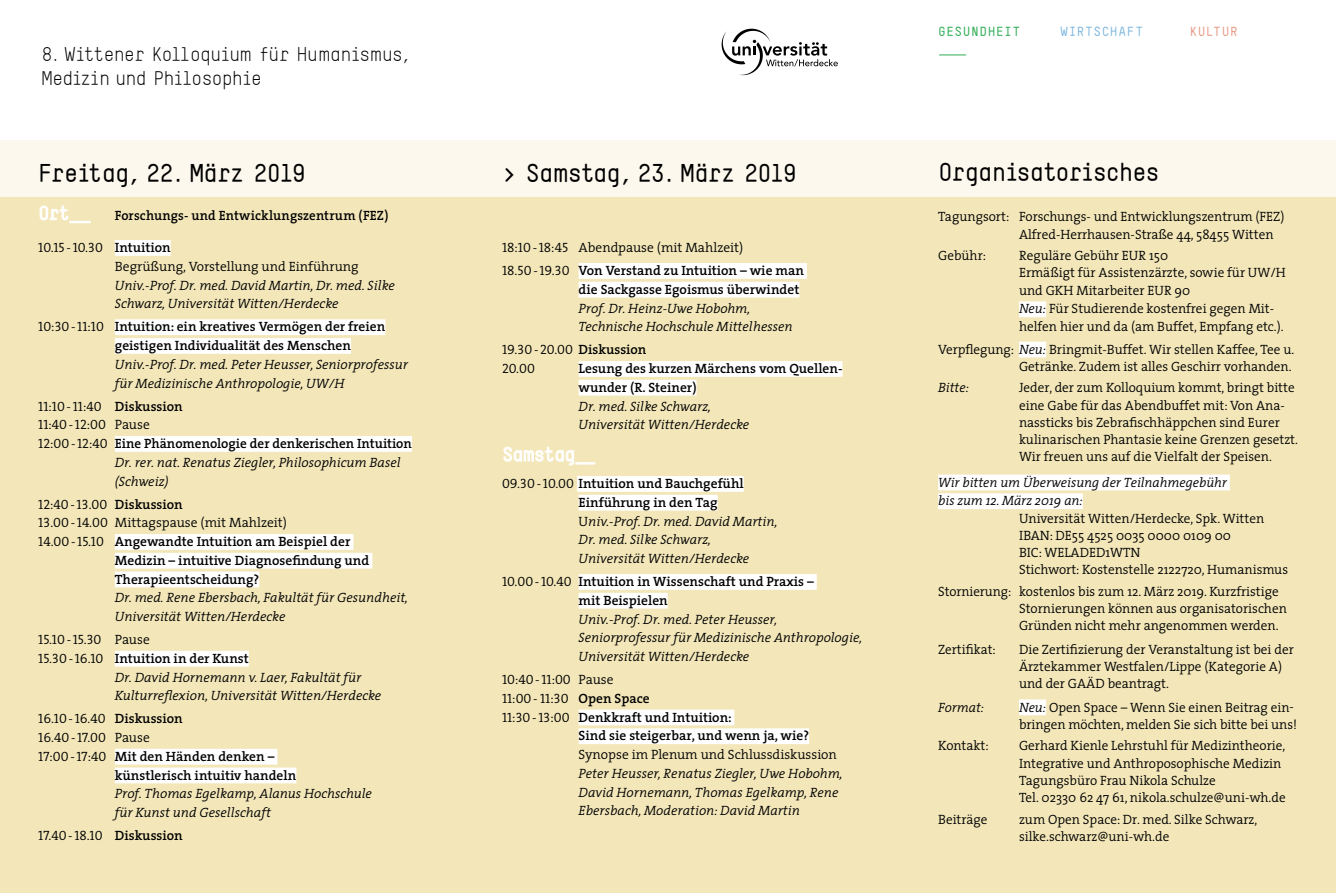
<style>
.page{position:relative;width:1336px;height:893px;background:#fff}
.page>*{position:absolute;margin:0;border:0;box-sizing:border-box;transform-origin:0 0}
.t1{font:700 25.5px "TSTAR Mono Round";letter-spacing:-.065em;color:#000}
.t2{font:19.5px/24px "TSTAR Mono Round";letter-spacing:-.065em;color:#000}
.t3{font:700 19.5px "TSTAR Mono Round";letter-spacing:-.055em;color:#fff}
.t4{font:300 13.5px/17.2px "The Serif";color:#000}
.t5{font:italic 300 13.5px/18.8px "The Serif";color:#000}
.t6{font:600 13.5px/18.8px "The Serif";color:#000}
.t7{font:13.5px/18.8px "The Serif Semi Light Caps";color:#000}
.t8{font:700 13.05px "TSTAR Mono Round";letter-spacing:.035em;color:#2eab54}
.t9{font:700 13.05px "TSTAR Mono Round";letter-spacing:.035em;color:#7eb8df}
.t10{font:700 13.05px "TSTAR Mono Round";letter-spacing:.035em;color:#e69985}
.s1{font-family:"TSTAR Mono Round";font-weight:700;font-size:19.5px;color:#fff}
.s2{font-family:"The Serif Semi Light Caps";font-weight:400}
.s3{font-weight:300}
.s4{font-family:"The Serif";font-weight:600}
.s5{font-family:"The Serif";font-weight:300}
.s6{font-family:"The Serif Semi Light Caps";font-weight:400;font-style:normal}
.s7{font-weight:600;font-style:normal}
.s8{font-style:normal}
.s9{font-style:italic}
</style>
<div class="page">
<div style="left:0;top:140px;width:1335px;height:686px;background:#fcf8ed"></div>
<div style="left:0;top:198px;width:1335px;height:695px;background:#f3e7ba"></div>
<svg style="left:721px;top:29px;width:116px;height:47px"></svg>
<div style="left:1018px;top:301px;width:27px;height:16px;background:#fff"></div>
<div style="left:1018px;top:342px;width:27px;height:15px;background:#fff"></div>
<div style="left:938px;top:475px;width:291px;height:15px;background:#fff"></div>
<div style="left:938px;top:493px;width:144px;height:16px;background:#fff"></div>
<div style="left:1018px;top:699px;width:27px;height:16px;background:#fff"></div>
<svg style="left:939px;top:55px;width:27px;height:1px"></svg>
<svg style="left:39px;top:205px;width:52px;height:18px"></svg>
<div style="left:578px;top:263px;width:228px;height:16px;background:#fff"></div>
<div style="left:578px;top:282px;width:221px;height:16px;background:#fff"></div>
<div style="left:578px;top:361px;width:264px;height:16px;background:#fff"></div>
<div style="left:578px;top:380px;width:118px;height:16px;background:#fff"></div>
<div style="left:577px;top:476px;width:166px;height:16px;background:#fff"></div>
<div style="left:578px;top:495px;width:139px;height:16px;background:#fff"></div>
<div style="left:578px;top:574px;width:238px;height:16px;background:#fff"></div>
<div style="left:578px;top:593px;width:89px;height:16px;background:#fff"></div>
<div style="left:578px;top:710px;width:156px;height:15px;background:#fff"></div>
<div style="left:578px;top:728px;width:231px;height:16px;background:#fff"></div>
<div style="left:115px;top:240px;width:56px;height:16px;background:#fff"></div>
<div style="left:115px;top:319px;width:270px;height:16px;background:#fff"></div>
<div style="left:115px;top:338px;width:236px;height:16px;background:#fff"></div>
<div style="left:115px;top:436px;width:297px;height:16px;background:#fff"></div>
<div style="left:115px;top:534px;width:238px;height:16px;background:#fff"></div>
<div style="left:115px;top:553px;width:257px;height:16px;background:#fff"></div>
<div style="left:115px;top:572px;width:144px;height:15px;background:#fff"></div>
<div style="left:115px;top:651px;width:134px;height:16px;background:#fff"></div>
<div style="left:115px;top:749px;width:162px;height:16px;background:#fff"></div>
<div style="left:115px;top:768px;width:181px;height:15px;background:#fff"></div>
<svg style="left:503px;top:446px;width:92px;height:20px"></svg>
<h2 class="t2" style="left:41px;top:42px;width:371px">8. Wittener Kolloquium für Humanismus,<br>Medizin und Philosophie</h2>
<h1 class="t1" style="left:38px;top:157px;width:269px">Freitag, 22. März 2019</h1>
<h1 class="t1" style="left:502px;top:157px;width:297px">&gt; Samstag, 23. März 2019</h1>
<p class="t6" style="left:38px;top:206px;width:352px"><span class="s1">Ort__</span> Forschungs- und Entwicklungszentrum (FEZ)</p>
<p class="t6" style="left:502px;top:236px;width:303px;line-height:23px"><span class="s2">18:10 - 18:45</span> <span class="s3">Abendpause (mit Mahlzeit)<br></span><span class="s2">18.50 - 19.30</span> Von Verstand zu Intuition – wie man</p>
<p class="t6" style="left:578px;top:279px;width:222px">die Sackgasse Egoismus überwindet</p>
<p class="t5" style="left:578px;top:298px;width:215px">Prof. Dr. Heinz-Uwe Hobohm,<br>Technische Hochschule Mittelhessen</p>
<p class="t7" style="left:502px;top:340px;width:146px">19.30 - 20.00 <span class="s4">Diskussion<br></span>20.00</p>
<p class="t7" style="left:38px;top:238px;width:134px">10.15 - 10.30 <span class="s4">Intuition</span></p>
<p class="t4" style="left:115px;top:257px;width:245px">Begrüßung, Vorstellung und Einführung</p>
<p class="t5" style="left:115px;top:275px;width:281px">Univ.-Prof. Dr. med. David Martin, Dr. med. Silke<br>Schwarz, Universität Witten/Herdecke</p>
<p class="t6" style="left:115px;top:317px;width:272px;text-indent:-77px"><span class="s2">10:30 - 11:10</span> Intuition: ein kreatives Vermögen der freien geistigen Individualität des Menschen</p>
<p class="t5" style="left:115px;top:354px;width:294px">Univ.-Prof. Dr. med. Peter Heusser, Seniorprofessur für Medizinische Anthropologie, UW/H</p>
<p class="t7" style="left:38px;top:396px;width:146px">11:10 - 11:40 <span class="s4">Diskussion<br></span>11:40 - 12:00 <span class="s5">Pause</span></p>
<p class="t5" style="left:115px;top:434px;width:298px;text-indent:-77px"><span class="s6">12:00 - 12:40</span> <span class="s7">Eine Phänomenologie der denkerischen Intuition<br></span>Dr. rer. nat. Renatus Ziegler, Philosophicum Basel (Schweiz)</p>
<p class="t7" style="left:38px;top:494px;width:146px">12:40 - 13.00 <span class="s4">Diskussion</span></p>
<p class="t4" style="left:38px;top:514px;width:250px"><span class="s2">13.00 - 14.00</span> Mittagspause (mit Mahlzeit)</p>
<p class="t6" style="left:38px;top:532px;width:313px"><span class="s2">14.00 - 15.10</span> Angewandte Intuition am Beispiel der</p>
<p class="t6" style="left:115px;top:550px;width:256px">Medizin – intuitive Diagnosefindung und</p>
<p class="t6" style="left:115px;top:569px;width:146px">Therapieentscheidung?</p>
<p class="t5" style="left:115px;top:588px;width:295px">Dr. med. Rene Ebersbach, Fakultät für Gesundheit,<br>Universität Witten/Herdecke</p>
<p class="t7" style="left:38px;top:630px;width:113px">15.10 - 15.30 <span class="s5">Pause</span></p>
<p class="t5" style="left:115px;top:648px;width:268px;text-indent:-77px"><span class="s6">15.30 - 16.10</span> <span class="s7">Intuition in der Kunst<br></span>Dr. David Hornemann v. Laer, Fakultät für<br>Kulturreflexion, Universität Witten/Herdecke</p>
<p class="t7" style="left:38px;top:709px;width:146px">16.10 - 16.40 <span class="s4">Diskussion<br></span>16.40 - 17.00 <span class="s5">Pause</span></p>
<p class="t6" style="left:115px;top:747px;width:183px;text-indent:-77px"><span class="s2">17:00 - 17:40</span> Mit den Händen denken – künstlerisch intuitiv handeln</p>
<p class="t5" style="left:115px;top:784px;width:258px">Prof. Thomas Egelkamp, Alanus Hochschule für Kunst und Gesellschaft</p>
<p class="t7" style="left:38px;top:826px;width:146px">17.40 - 18.10 <span class="s4">Diskussion</span></p>
<p class="t6" style="left:578px;top:359px;width:265px">Lesung des kurzen Märchens vom Quellen&shy;wunder (R. Steiner)</p>
<p class="t5" style="left:578px;top:396px;width:172px">Dr. med. Silke Schwarz,<br>Universität Witten/Herdecke</p>
<h2 class="t3" style="left:502px;top:443px;width:95px">Samstag__</h2>
<p class="t5" style="left:578px;top:474px;width:200px;text-indent:-77px"><span class="s6">09.30 - 10.00</span> <span class="s7">Intuition und Bauchgefühl<br>Einführung in den Tag<br></span><span class="s8">U</span>niv.-Prof. Dr. med. David Martin,<br>Dr. med. Silke Schwarz,<br>Universität Witten/Herdecke</p>
<p class="t6" style="left:578px;top:572px;width:237px;text-indent:-77px"><span class="s2">10.00 - 10.40</span> Intuition in Wissenschaft und Praxis – mit Beispielen</p>
<p class="t5" style="left:578px;top:609px;width:285px">Univ.-Prof. Dr. med. Peter Heusser,<br>Seniorprofessur für Medizinische Anthropologie,<br>Universität Witten/Herdecke</p>
<p class="t7" style="left:502px;top:670px;width:149px">10:40 - 11:00 <span class="s5">Pause<br></span>11:00 - 11:30 <span class="s4">Open Space</span></p>
<p class="t6" style="left:578px;top:707px;width:232px;text-indent:-77px"><span class="s2">11:30 - 13:00</span> Denkkraft und Intuition:<br>Sind sie steigerbar, und wenn ja, wie?</p>
<p class="t4" style="left:578px;top:745px;width:260px">Synopse im Plenum und Schlussdiskussion</p>
<p class="t5" style="left:578px;top:763px;width:265px">Peter Heusser, Renatus Ziegler, Uwe Hobohm,<br>David Hornemann, Thomas Egelkamp, Rene<br>Ebersbach, Moderation: David Martin</p>
<p class="t8" style="left:938px;top:23px;width:84px">GESUNDHEIT</p>
<p class="t9" style="left:1059px;top:23px;width:84px">WIRTSCHAFT</p>
<p class="t10" style="left:1189px;top:23px;width:50px">KULTUR</p>
<h1 class="t1" style="left:938px;top:157px;width:223px">Organisatorisches</h1>
<p class="t4" style="left:1018px;top:208px;width:267px;text-indent:-81px">Tagungsort: Forschungs- und Entwicklungszentrum (FEZ)<br>Alfred-Herrhausen-Straße 44, 58455 Witten</p>
<p class="t4" style="left:938px;top:247px;width:49px">Gebühr:</p>
<p class="t4" style="left:1018px;top:247px;width:268px">Reguläre Gebühr EUR 150<br>Ermäßigt für Assistenzärzte, sowie für UW/H und GKH Mitarbeiter EUR 90</p>
<p class="t4" style="left:1018px;top:300px;width:266px"><span class="s9">Neu:</span> Für Studierende kostenfrei gegen Mit&shy;helfen hier und da (am Buffet, Empfang etc.).</p>
<p class="t4" style="left:938px;top:340px;width:357px;text-align:right">Verpflegung: <span class="s9">Neu:</span> Bringmit-Buffet. Wir stellen Kaffee, Tee u.<br>Getränke. Zudem ist alles Geschirr vorhanden.</p>
<p class="t5" style="left:938px;top:378px;width:32px">Bitte:</p>
<p class="t4" style="left:1018px;top:379px;width:280px">Jeder, der zum Kolloquium kommt, bringt bitte eine Gabe für das Abendbuffet mit: Von Ana&shy;nassticks bis Zebrafischhäppchen sind Eurer kulinarischen Phantasie keine Grenzen gesetzt.<br>Wir freuen uns auf die Vielfalt der Speisen.</p>
<p class="t5" style="left:938px;top:472px;width:290px">Wir bitten um Überweisung der Teilnahmegebühr bis zum 12. März 2019 an:</p>
<p class="t4" style="left:1018px;top:509px;width:270px">Universität Witten/Herdecke, Spk. Witten IBAN: DE55 4525 0035 0000 0109 00<br>BIC: WELADED1WTN<br>Stichwort: Kostenstelle 2122720, Humanismus</p>
<p class="t4" style="left:1018px;top:582px;width:269px;text-indent:-81px">Stornierung: kostenlos bis zum 12. März 2019. Kurzfristige<br>Stornierungen können aus organisatorischen<br>Gründen nicht mehr angenommen werden.</p>
<p class="t4" style="left:938px;top:640px;width:59px">Zertifikat:</p>
<p class="t4" style="left:1018px;top:640px;width:276px">Die Zertifizierung der Veranstaltung ist bei der<br>Ärztekammer Westfalen/Lippe (Kategorie A) und der GAÄD beantragt.</p>
<p class="t5" style="left:938px;top:697px;width:48px">Format:</p>
<p class="t4" style="left:1018px;top:698px;width:279px"><span class="s9">Neu:</span> Open Space – Wenn Sie einen Beitrag ein&shy;bringen möchten, melden Sie sich bitte bei uns!</p>
<p class="t4" style="left:938px;top:737px;width:52px">Kontakt:</p>
<p class="t4" style="left:1018px;top:737px;width:268px">Gerhard Kienle Lehrstuhl für Medizintheorie, Integrative und Anthroposophische Medizin Tagungsbüro Frau Nikola Schulze<br>Tel. 02330 62 47 61, nikola.schulze@uni-wh.de</p>
<p class="t4" style="left:938px;top:810px;width:51px">Beiträge</p>
<p class="t4" style="left:1018px;top:810px;width:240px">zum Open Space: Dr. med. Silke Schwarz, silke.schwarz@uni-wh.de</p>
</div>
